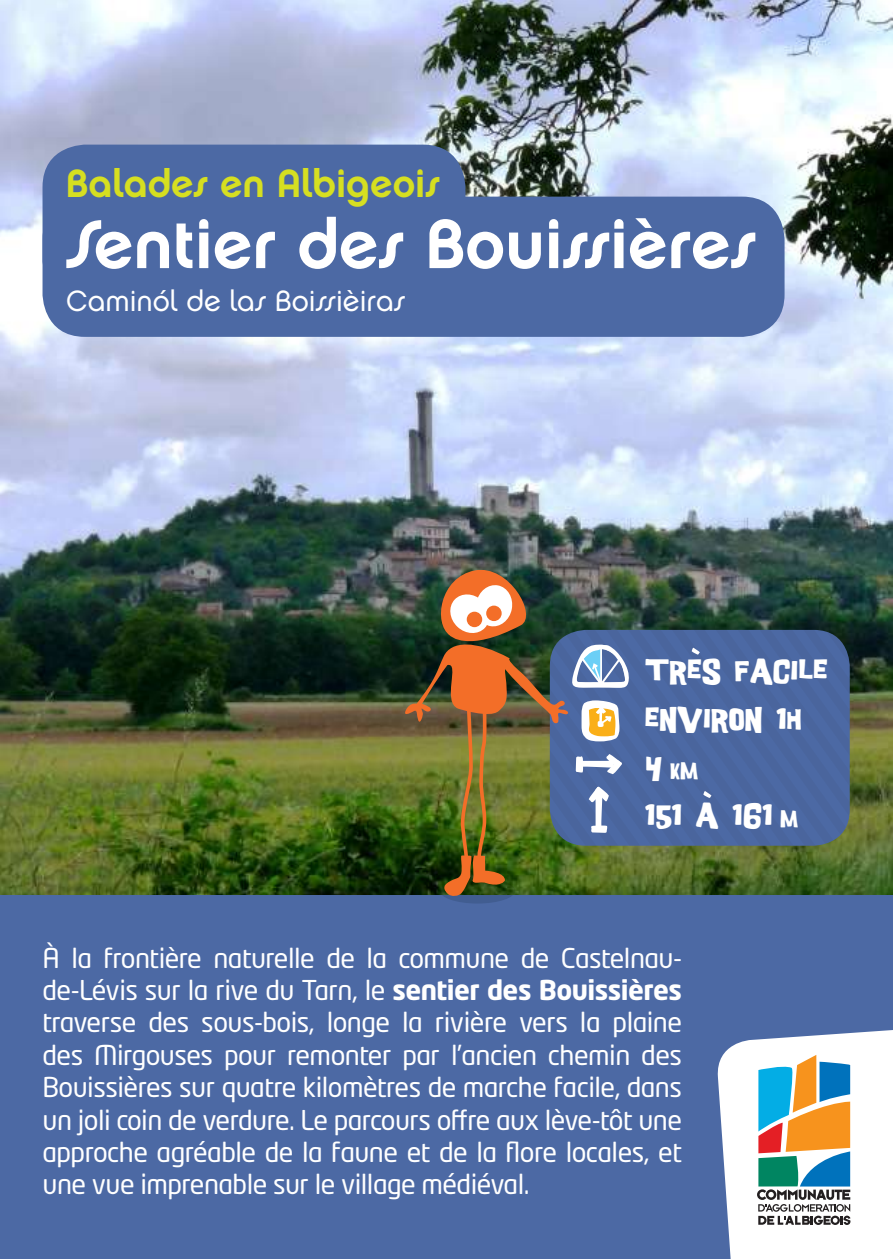
<style>
.page{position:relative;width:893px;height:1259px;background:#fff}
.page>*{position:absolute;margin:0;border:0;box-sizing:border-box;transform-origin:0 0}
.t1{font:69px "Chalet New York Nineteen Seventy";color:#fff}
.t2{font:39px "Chalet New York Nineteen Seventy";color:#d6df21}
.t3{font:29.1px "Chalet London Nineteen Seventy";color:#fff}
.t4{font:27px/32.4px "Neo Tech Std";letter-spacing:-.02em;color:#fff;text-align:justify}
.t5{font:27px/48px "Good Girl";letter-spacing:.03em;color:#fff}
.t6{font:18px "Good Girl";color:#fff}
.s1{font-size:27px}
.s2{font-size:18px}
.s3{font-weight:700}
</style>
<div class="page">
<img style="left:0;top:0;width:893px;height:896px">
<div style="left:0;top:896px;width:893px;height:363px;background:#4c69a4"></div>
<div style="left:440px;top:877px;width:75px;height:26px;background:#415d91;border-radius:50%"></div>
<img style="left:403px;top:564px;width:447px;height:333px">
<div style="left:467px;top:611px;width:15px;height:16px;background:#f36e28;border-radius:50%"></div>
<div style="left:486px;top:605px;width:16px;height:16px;background:#f36e28;border-radius:50%"></div>
<svg style="left:717px;top:1030px;width:176px;height:229px"></svg>
<div style="left:43px;top:145px;width:422px;height:158px;background:#4c69a4;border-radius:43px"></div>
<div style="left:43px;top:197px;width:741px;height:140px;background:#4c69a4;border-radius:43px"></div>
<h2 class="t2" style="left:66px;top:159px;width:376px">Balades en Albigeois</h2>
<h1 class="t1" style="left:66px;top:202px;width:692px">Sentier des Bouissières</h1>
<p class="t3" style="left:66px;top:283px;width:341px">Caminól de las Boissièiras</p>
<p class="t5" style="left:645px;top:648px;width:183px">TRES FACILE<br>ENVIRON 1H</p>
<p class="t6" style="left:645px;top:762px;width:54px"><span class="s1">4</span> KM</p>
<p class="t5" style="left:645px;top:793px;width:155px">151 A 161 <span class="s2">M</span></p>
<p class="t4" style="left:43px;top:941px;width:641px">À la frontière naturelle de la commune de Castelnau&shy;de-Lévis sur la rive du Tarn, le <span class="s3">sentier des Bouissières </span>traverse des sous-bois, longe la rivière vers la plaine des Mirgouses pour remonter par l’ancien chemin des Bouissières sur quatre kilomètres de marche facile, dans un joli coin de verdure. Le parcours offre aux lève-tôt une approche agréable de la faune et de la flore locales, et une vue imprenable sur le village médiéval.</p>
</div>
